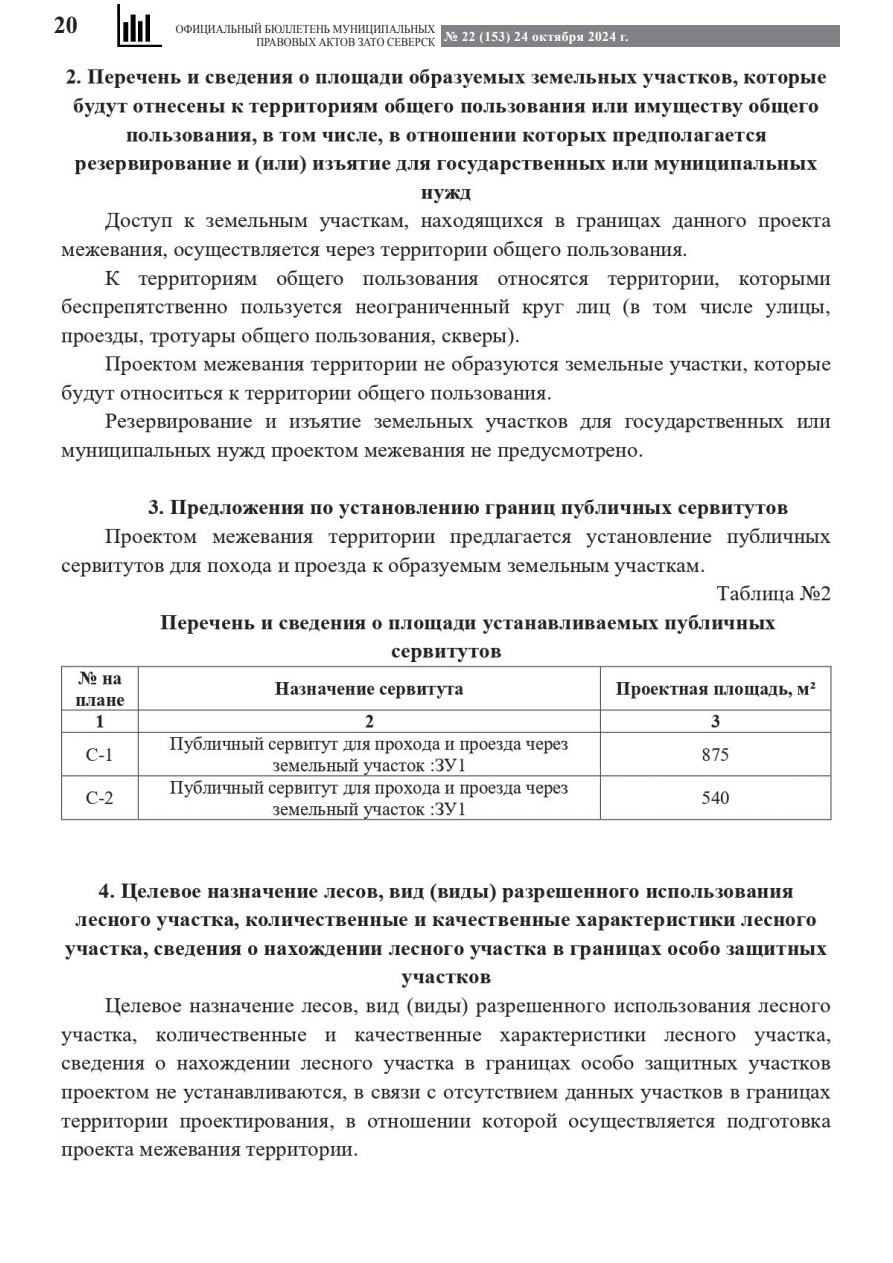
<style>
.page{position:relative;width:893px;height:1263px;background:#fff}
.page>*{position:absolute;margin:0;border:0;box-sizing:border-box;transform-origin:0 0}
.t1{font:700 24px "Times New Roman";color:#231f20}
.t2{font:700 13.5px "Times New Roman";letter-spacing:.025em;color:#fff}
.t3{font:12px/13.5px "Times New Roman";color:#231f20;text-align:right;scale:.9 1}
</style>
<div class="page">
<div style="left:441px;top:25px;width:398px;height:22px;background:#808285"></div>
<img style="left:118px;top:5px;width:43px;height:41px">
<img style="left:61px;top:68px;width:771px;height:1093px">
<h1 class="t1" style="left:54px;top:12px;width:25px">20</h1>
<p class="t3" style="left:176px;top:22px;width:290px">ОФИЦИАЛЬНЫЙ БЮЛЛЕТЕНЬ МУНИЦИПАЛЬНЫХ<br>ПРАВОВЫХ АКТОВ ЗАТО СЕВЕРСК</p>
<p class="t2" style="left:444px;top:29px;width:186px">№ 22 (153) 24 октября 2024 г.</p>
</div>
